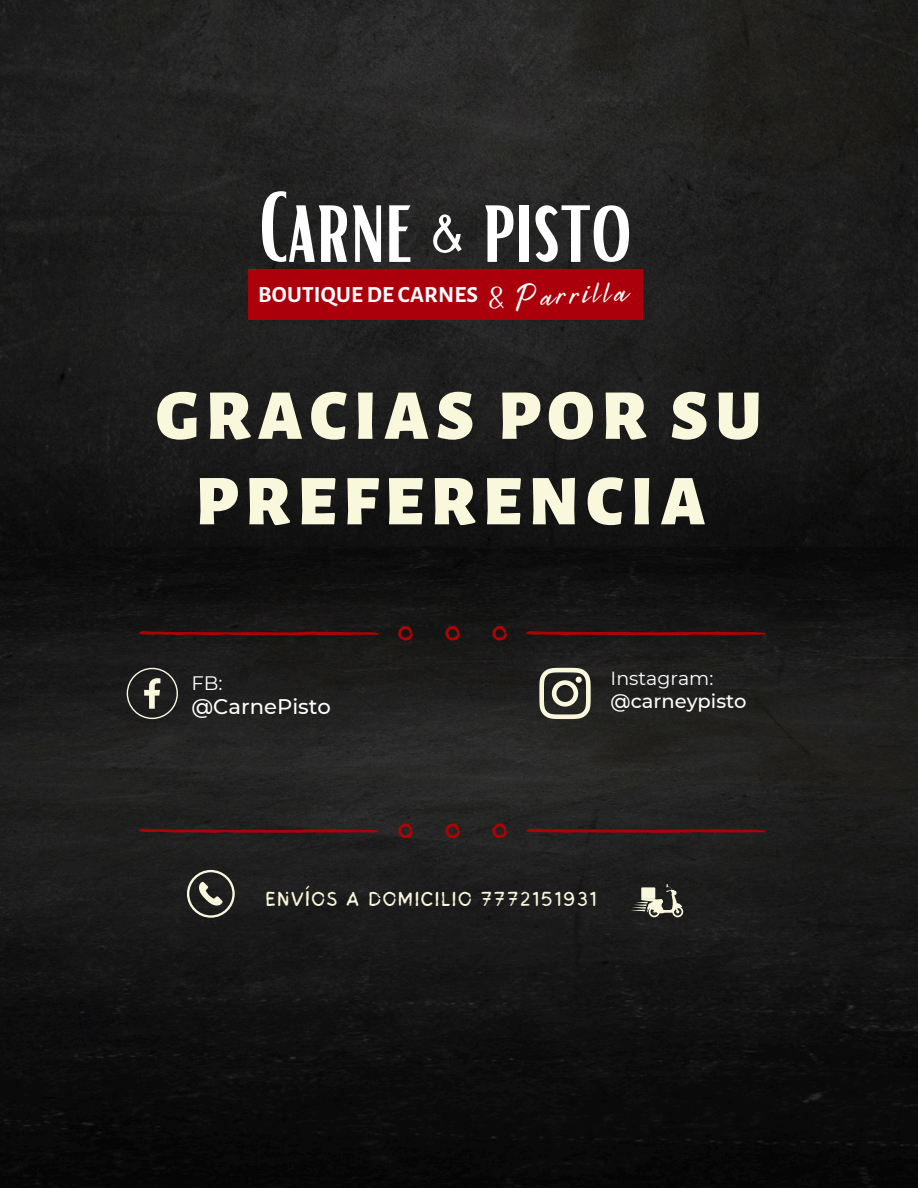
<style>
.page{position:relative;width:918px;height:1188px;background:#fff}
.page>*{position:absolute;margin:0;border:0;box-sizing:border-box;transform-origin:0 0}
.t1{font:97.65px "Bright";letter-spacing:-.02em;color:#fff}
.t2{font:900 71.55px/85.5px "Alegreya Sans SC";letter-spacing:.1em;color:#f9f7dc;text-align:center}
.t3{font:53.25px "Bright";color:#fff}
.t4{font:31.5px "Bright Sunshine";color:#fff}
.t5{font:700 23.25px "Alegreya Sans";letter-spacing:.005em;color:#fff}
.t6{font:500 21.15px "Montserrat";color:#fff}
.t7{font:20.25px "Sigher";letter-spacing:.08em;color:#f9f7dc}
.t8{font:500 19.5px "Montserrat";color:#fff}
.t9{font:19.5px "Montserrat";color:#fff}
.t10{font:19.05px "Montserrat";color:#fff}
</style>
<div class="page">
<img style="left:0;top:0;width:918px;height:1188px">
<svg style="left:139px;top:631px;width:240px;height:4px"></svg>
<svg style="left:526px;top:631px;width:240px;height:4px"></svg>
<svg style="left:445px;top:626px;width:15px;height:14px"></svg>
<svg style="left:398px;top:626px;width:15px;height:14px"></svg>
<svg style="left:492px;top:626px;width:16px;height:14px"></svg>
<svg style="left:139px;top:829px;width:240px;height:4px"></svg>
<svg style="left:526px;top:829px;width:240px;height:4px"></svg>
<svg style="left:445px;top:823px;width:15px;height:15px"></svg>
<svg style="left:398px;top:823px;width:15px;height:15px"></svg>
<svg style="left:492px;top:823px;width:16px;height:15px"></svg>
<svg style="left:539px;top:668px;width:52px;height:51px;background:#7b7a6e"></svg>
<svg style="left:127px;top:668px;width:51px;height:51px;background:#44433e"></svg>
<div style="left:248px;top:269px;width:395px;height:51px;background:#ab000b"></div>
<svg style="left:187px;top:870px;width:48px;height:48px;background:#51504a"></svg>
<svg style="left:630px;top:884px;width:53px;height:33px;background:#68675e"></svg>
<h3 class="t1" style="left:259px;top:164px;width:374px">Carne pisto</h3>
<p class="t5" style="left:258px;top:284px;width:221px">BOUTIQUE DE CARNES</p>
<h3 class="t4" style="left:487px;top:274px;width:140px;rotate:-3deg">&amp; Parrilla</h3>
<h4 class="t3" style="left:431px;top:200px;width:35px">&amp;</h4>
<h1 class="t2" style="left:156px;top:375px;width:607px">GRACIAS POR SU<br>PREFERENCIA</h1>
<h2 class="t9" style="left:191px;top:671px;width:33px">FB:</h2>
<p class="t6" style="left:191px;top:694px;width:141px">@CarnePisto</p>
<p class="t10" style="left:611px;top:667px;width:104px">Instagram:</p>
<p class="t8" style="left:611px;top:689px;width:137px">@carneypisto</p>
<p class="t7" style="left:266px;top:891px;width:333px">ENVÍOS A DOMICILIO 7772151931</p>
</div>
